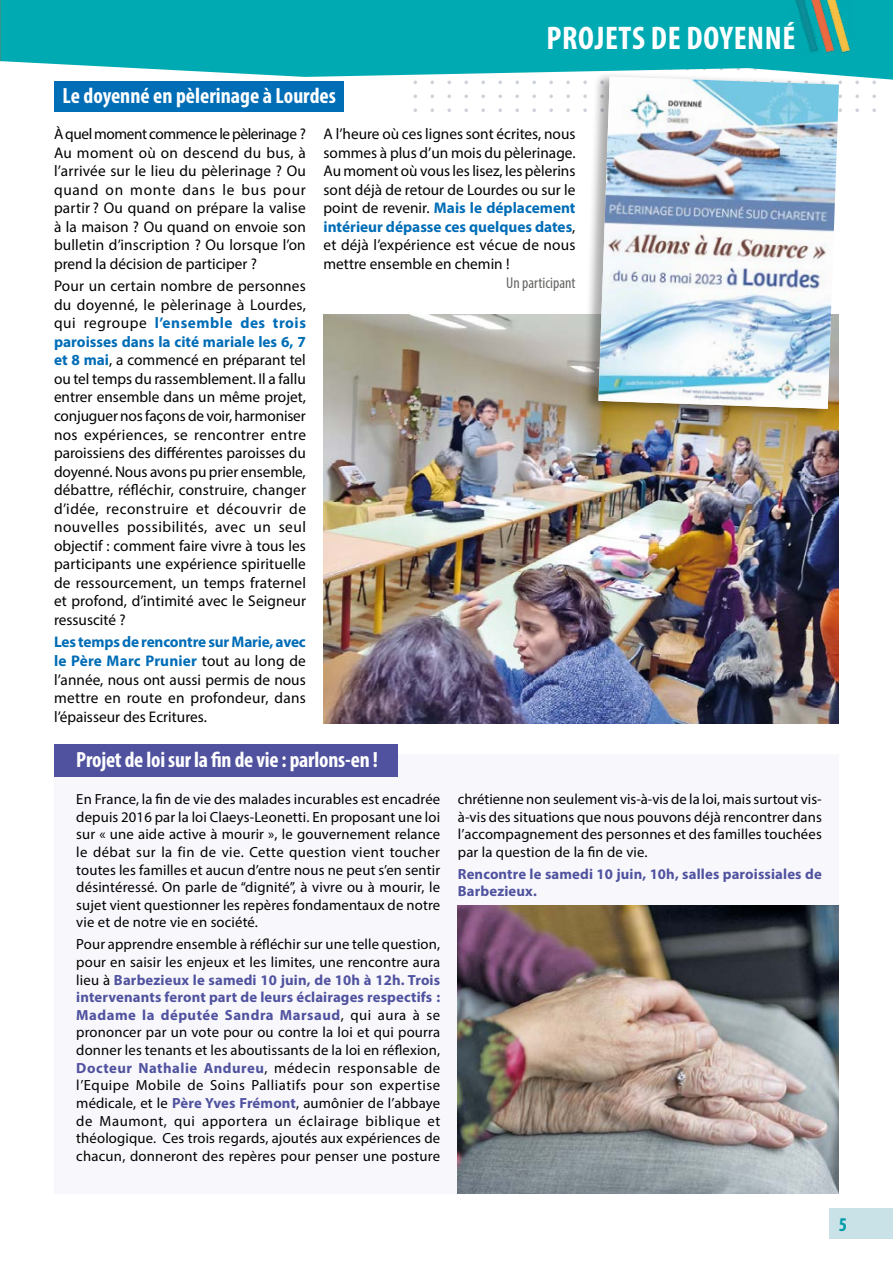
<style>
.page{position:relative;width:893px;height:1263px;background:#fff}
.page>*{position:absolute;margin:0;border:0;box-sizing:border-box;transform-origin:0 0}
.t1{font:700 condensed 32.85px "Myriad Pro";letter-spacing:.02em;color:#fff}
.t2{font:700 condensed 22.05px "Myriad Pro";letter-spacing:-.01em;color:#fff}
.t3{font:700 condensed 19.5px "Myriad Pro";color:#009baa}
.t4{font:condensed 15.75px "Myriad Pro";color:#666665}
.t5{font:15.45px/18.5px "Myriad Pro";letter-spacing:.01em;color:#000;text-align:justify}
.t6{font:14.7px/17.7px "Myriad Pro";letter-spacing:.01em;color:#000;text-align:justify}
.t7{font:700 14.7px/17.7px "Myriad Pro";letter-spacing:.01em;color:#50529f}
.s1{font-weight:700;color:#006db7}
.s2{font-weight:700;color:#50529f}
</style>
<div class="page">
<svg style="left:872px;top:108px;width:4px;height:4px"></svg>
<svg style="left:855px;top:108px;width:4px;height:4px"></svg>
<svg style="left:872px;top:94px;width:4px;height:4px"></svg>
<svg style="left:855px;top:94px;width:4px;height:4px"></svg>
<svg style="left:566px;top:108px;width:4px;height:4px"></svg>
<svg style="left:549px;top:108px;width:4px;height:4px"></svg>
<svg style="left:532px;top:108px;width:4px;height:4px"></svg>
<svg style="left:515px;top:108px;width:4px;height:4px"></svg>
<svg style="left:498px;top:108px;width:4px;height:4px"></svg>
<svg style="left:481px;top:108px;width:4px;height:4px"></svg>
<svg style="left:464px;top:108px;width:4px;height:4px"></svg>
<svg style="left:447px;top:108px;width:4px;height:4px"></svg>
<svg style="left:430px;top:108px;width:4px;height:4px"></svg>
<svg style="left:413px;top:108px;width:4px;height:4px"></svg>
<svg style="left:566px;top:94px;width:4px;height:4px"></svg>
<svg style="left:549px;top:94px;width:4px;height:4px"></svg>
<svg style="left:532px;top:94px;width:4px;height:4px"></svg>
<svg style="left:515px;top:94px;width:4px;height:4px"></svg>
<svg style="left:498px;top:94px;width:4px;height:4px"></svg>
<svg style="left:481px;top:94px;width:4px;height:4px"></svg>
<svg style="left:464px;top:94px;width:4px;height:4px"></svg>
<svg style="left:447px;top:94px;width:4px;height:4px"></svg>
<svg style="left:430px;top:94px;width:4px;height:4px"></svg>
<svg style="left:413px;top:94px;width:4px;height:4px"></svg>
<svg style="left:566px;top:81px;width:4px;height:3px"></svg>
<svg style="left:0;top:0;width:893px;height:80px;background:#15b1b8"></svg>
<div style="left:54px;top:81px;width:290px;height:31px;background:#006db7"></div>
<div style="left:54px;top:754px;width:785px;height:439px;background:#f8f8fc"></div>
<img style="left:789px;top:0;width:65px;height:54px">
<div style="left:54px;top:744px;width:344px;height:32px;background:#50529f"></div>
<img style="left:324px;top:315px;width:515px;height:409px">
<img style="left:458px;top:906px;width:381px;height:287px">
<div style="left:829px;top:1208px;width:64px;height:31px;background:#c8e2e7"></div>
<div style="left:582px;top:72px;width:257px;height:348px;background:#000;opacity:.33"></div>
<img style="left:598px;top:77px;width:241px;height:332px">
<h2 class="t2" style="left:63px;top:82px;width:275px">Le doyenné en pèlerinage à Lourdes</h2>
<h1 class="t1" style="left:546px;top:18px;width:250px">PROJETS DE DOYENNÉ</h1>
<p class="t5" style="left:54px;top:124px;width:253px">À quel moment commence le pèlerinage ?<br>Au moment où on descend du bus, à l’arrivée sur le lieu du pèlerinage ? Ou quand on monte dans le bus pour partir ? Ou quand on prépare la valise à la maison ? Ou quand on envoie son bulletin d’inscription ? Ou lorsque l’on prend la décision de participer ?</p>
<p class="t5" style="left:54px;top:277px;width:254px">Pour un certain nombre de personnes du doyenné, le pèlerinage à Lourdes, qui regroupe <span class="s1">l’ensemble des trois paroisses dans la cité mariale les 6, 7 et 8 mai</span>, a commencé en préparant tel ou tel temps du rassemblement. Il a fallu entrer ensemble dans un même projet, conjuguer nos façons de voir, harmoniser nos expériences, se rencontrer entre paroissiens des différentes paroisses du doyenné. Nous avons pu prier ensemble, débattre, réfléchir, construire, changer d’idée, reconstruire et découvrir de nouvelles possibilités, avec un seul objectif : comment faire vivre à tous les participants une expérience spirituelle de ressourcement, un temps fraternel et profond, d’intimité avec le Seigneur ressuscité ?</p>
<p class="t5" style="left:54px;top:633px;width:253px"><span class="s1">Les temps de rencontre sur Marie, avec le Père Marc Prunier</span> tout au long de l’année, nous ont aussi permis de nous mettre en route en profondeur, dans l’épaisseur des Ecritures.</p>
<p class="t5" style="left:324px;top:124px;width:253px">A l’heure où ces lignes sont écrites, nous sommes à plus d’un mois du pèlerinage.<br>Au moment où vous les lisez, les pèlerins sont déjà de retour de Lourdes ou sur le point de revenir. <span class="s1">Mais le déplacement intérieur dépasse ces quelques dates</span>, et déjà l’expérience est vécue de nous mettre ensemble en chemin !</p>
<p class="t4" style="left:506px;top:273px;width:71px">Un participant</p>
<h2 class="t2" style="left:76px;top:745px;width:303px">Projet de loi sur la fin de vie : parlons-en !</h2>
<p class="t6" style="left:76px;top:790px;width:365px">En France, la fin de vie des malades incurables est encadrée depuis 2016 par la loi Claeys-Leonetti. En proposant une loi sur « une aide active à mourir », le gouvernement relance le débat sur la fin de vie. Cette question vient toucher toutes les familles et aucun d’entre nous ne peut s’en sentir désintéressé. On parle de “dignité”, à vivre ou à mourir, le sujet vient questionner les repères fondamentaux de notre vie et de notre vie en société.</p>
<p class="t6" style="left:76px;top:935px;width:365px">Pour apprendre ensemble à réfléchir sur une telle question, pour en saisir les enjeux et les limites, une rencontre aura lieu à <span class="s2">Barbezieux le samedi 10 juin, de 10h à 12h. Trois intervenants feront part de leurs éclairages respectifs :<br>Madame la députée Sandra Marsaud</span>, qui aura à se prononcer par un vote pour ou contre la loi et qui pourra donner les tenants et les aboutissants de la loi en réflexion, <span class="s2">Docteur Nathalie Andureu</span>, médecin responsable de l’Equipe Mobile de Soins Palliatifs pour son expertise médicale, et le <span class="s2">Père Yves Frémont</span>, aumônier de l’abbaye de Maumont, qui apportera un éclairage biblique et théologique. Ces trois regards, ajoutés aux expériences de chacun, donneront des repères pour penser une posture</p>
<p class="t6" style="left:458px;top:790px;width:365px">chrétienne non seulement vis-à-vis de la loi, mais surtout vis&shy;à-vis des situations que nous pouvons déjà rencontrer dans l’accompagnement des personnes et des familles touchées par la question de la fin de vie.</p>
<p class="t7" style="left:458px;top:864px;width:365px">Rencontre le samedi 10 juin, 10h, salles paroissiales de<br>Barbezieux.</p>
<p class="t3" style="left:839px;top:1212px;width:10px">5</p>
</div>
